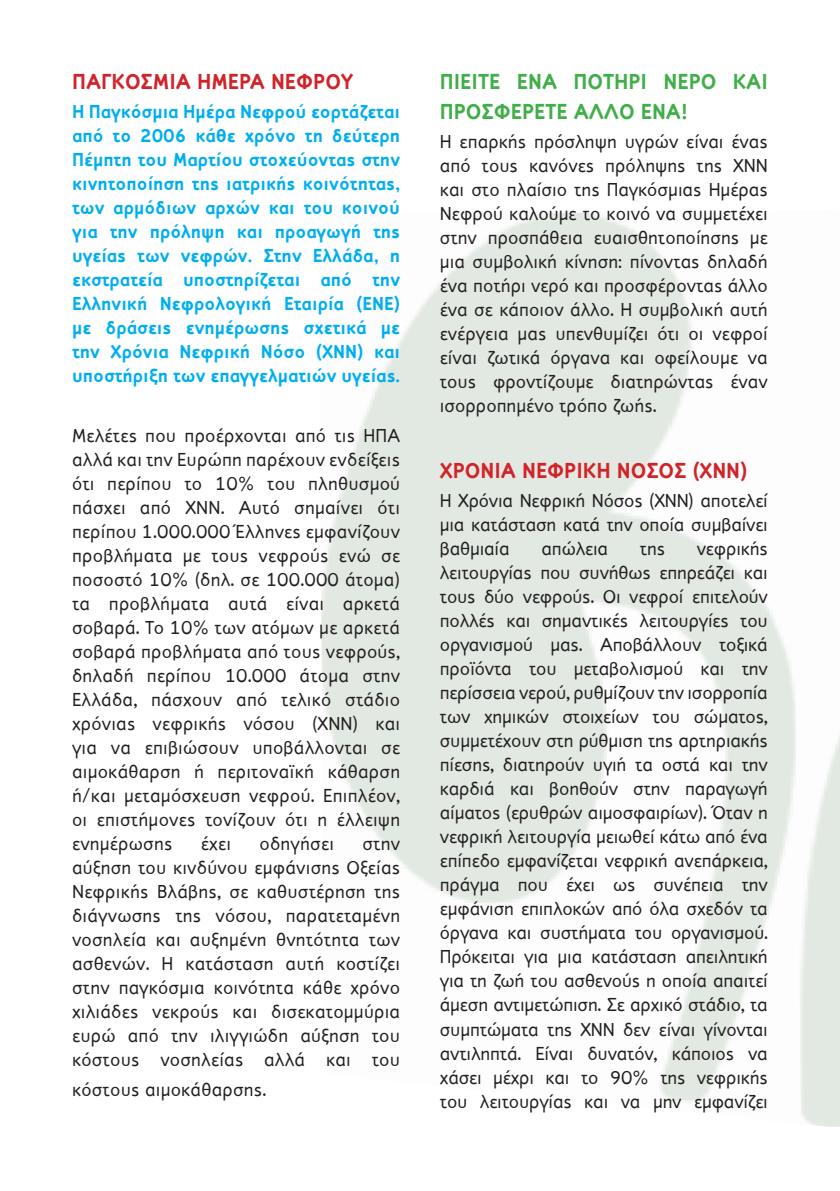
<style>
.page{position:relative;width:840px;height:1191px;background:#fff}
.page>*{position:absolute;margin:0;border:0;box-sizing:border-box;transform-origin:0 0}
.t1{font:700 22px "PF Textbook";color:#d1232a}
.t2{font:700 22px/30px "PF Textbook";color:#40ae49}
.t3{font:19px/24px "PF Textbook";color:#231f20;text-align:justify}
.t4{font:700 19px/24px "PF Textbook";color:#00aeef;text-align:justify}
</style>
<div class="page">
<p class="t1" style="left:72px;top:68px;width:283px">ΠΑΓΚΌΣΜΙΑ ΗΜΈΡΑ ΝΕΦΡΟΎ</p>
<p class="t4" style="left:72px;top:100px;width:329px">Η Παγκόσμια Ημέρα Νεφρού εορτάζεται από το 2006 κάθε χρόνο τη δεύτερη Πέμπτη του Μαρτίου στοχεύοντας στην κινητοποίηση της ιατρικής κοινότητας, των αρμόδιων αρχών και του κοινού για την πρόληψη και προαγωγή της υγείας των νεφρών. Στην Ελλάδα, η εκστρατεία υποστηρίζεται από την Ελληνική Νεφρολογική Εταιρία (ΕΝΕ) με δράσεις ενημέρωσης σχετικά με την Χρόνια Νεφρική Νόσο (ΧΝΝ) και υποστήριξη των επαγγελματιών υγείας.</p>
<p class="t3" style="left:72px;top:423px;width:329px">Μελέτες που προέρχονται από τις ΗΠΑ αλλά και την Ευρώπη παρέχουν ενδείξεις ότι περίπου το 10% του πληθυσμού πάσχει από ΧΝΝ. Αυτό σημαίνει ότι περίπου 1.000.000 Έλληνες εμφανίζουν προβλήματα με τους νεφρούς ενώ σε ποσοστό 10% (δηλ. σε 100.000 άτομα) τα προβλήματα αυτά είναι αρκετά σοβαρά. Το 10% των ατόμων με αρκετά σοβαρά προβλήματα από τους νεφρούς, δηλαδή περίπου 10.000 άτομα στην Ελλάδα, πάσχουν από τελικό στάδιο χρόνιας νεφρικής νόσου (ΧΝΝ) και για να επιβιώσουν υποβάλλονται σε αιμοκάθαρση ή περιτοναϊκή κάθαρση ή/και μεταμόσχευση νεφρού. Επιπλέον, οι επιστήμονες τονίζουν ότι η έλλειψη ενημέρωσης</p>
<p class="t3" style="left:201px;top:831px;width:32px">έχει</p>
<p class="t3" style="left:259px;top:831px;width:76px">οδηγήσει</p>
<p class="t3" style="left:72px;top:831px;width:329px;text-indent:290px">στην αύξηση του κινδύνου εμφάνισης Οξείας Νεφρικής Βλάβης, σε καθυστέρηση της διάγνωσης της νόσου, παρατεταμένη νοσηλεία και αυξημένη θνητότητα των ασθενών. Η κατάσταση αυτή κοστίζει στην παγκόσμια κοινότητα κάθε χρόνο χιλιάδες νεκρούς και δισεκατομμύρια ευρώ από την ιλιγγιώδη αύξηση του κόστους νοσηλείας αλλά και του</p>
<p class="t3" style="left:72px;top:1077px;width:196px">κόστους αιμοκάθαρσης.</p>
<p class="t2" style="left:439px;top:66px;width:329px">ΠΙΕΊΤΕ ΈΝΑ ΠΟΤΉΡΙ ΝΕΡΌ ΚΑΙ<br>ΠΡΟΣΦΈΡΕΤΕ ΆΛΛΟ ΈΝΑ!</p>
<p class="t3" style="left:439px;top:130px;width:329px">Η επαρκής πρόσληψη υγρών είναι ένας από τους κανόνες πρόληψης της ΧΝΝ και στο πλαίσιο της Παγκόσμιας Ημέρας Νεφρού καλούμε το κοινό να συμμετέχει στην προσπάθεια ευαισθητοποίησης με μια συμβολική κίνηση: πίνοντας δηλαδή ένα ποτήρι νερό και προσφέροντας άλλο ένα σε κάποιον άλλο. Η συμβολική αυτή ενέργεια μας υπενθυμίζει ότι οι νεφροί είναι ζωτικά όργανα και οφείλουμε να τους φροντίζουμε διατηρώντας έναν ισορροπημένο τρόπο ζωής.</p>
<p class="t1" style="left:439px;top:457px;width:309px">ΧΡΌΝΙΑ ΝΕΦΡΙΚΉ ΝΌΣΟΣ (ΧΝΝ)</p>
<p class="t3" style="left:439px;top:489px;width:329px">Η Χρόνια Νεφρική Νόσος (ΧΝΝ) αποτελεί μια κατάσταση κατά την οποία συμβαίνει βαθμιαία</p>
<p class="t3" style="left:439px;top:537px;width:329px;text-indent:257px">νεφρικής λειτουργίας που συνήθως επηρεάζει και τους δύο νεφρούς. Οι νεφροί επιτελούν πολλές και σημαντικές λειτουργίες του οργανισμού μας. Αποβάλλουν τοξικά προϊόντα του μεταβολισμού και την περίσσεια νερού, ρυθμίζουν την ισορροπία των χημικών στοιχείων του σώματος, συμμετέχουν στη ρύθμιση της αρτηριακής πίεσης, διατηρούν υγιή τα οστά και την καρδιά και βοηθούν στην παραγωγή αίματος (ερυθρών αιμοσφαιρίων). Όταν η νεφρική λειτουργία μειωθεί κάτω από ένα επίπεδο εμφανίζεται νεφρική ανεπάρκεια, πράγμα που έχει ως συνέπεια την εμφάνιση επιπλοκών από όλα σχεδόν τα όργανα και συστήματα του οργανισμού.<br>Πρόκειται για μια κατάσταση απειλητική για τη ζωή του ασθενούς η οποία απαιτεί άμεση αντιμετώπιση. Σε αρχικό στάδιο, τα συμπτώματα της ΧΝΝ δεν είναι γίνονται αντιληπτά. Είναι δυνατόν, κάποιος να χάσει μέχρι και το 90% της νεφρικής του λειτουργίας και να μην εμφανίζει</p>
<p class="t3" style="left:541px;top:537px;width:68px">απώλεια</p>
<p class="t3" style="left:639px;top:537px;width:27px">της</p>
</div>
